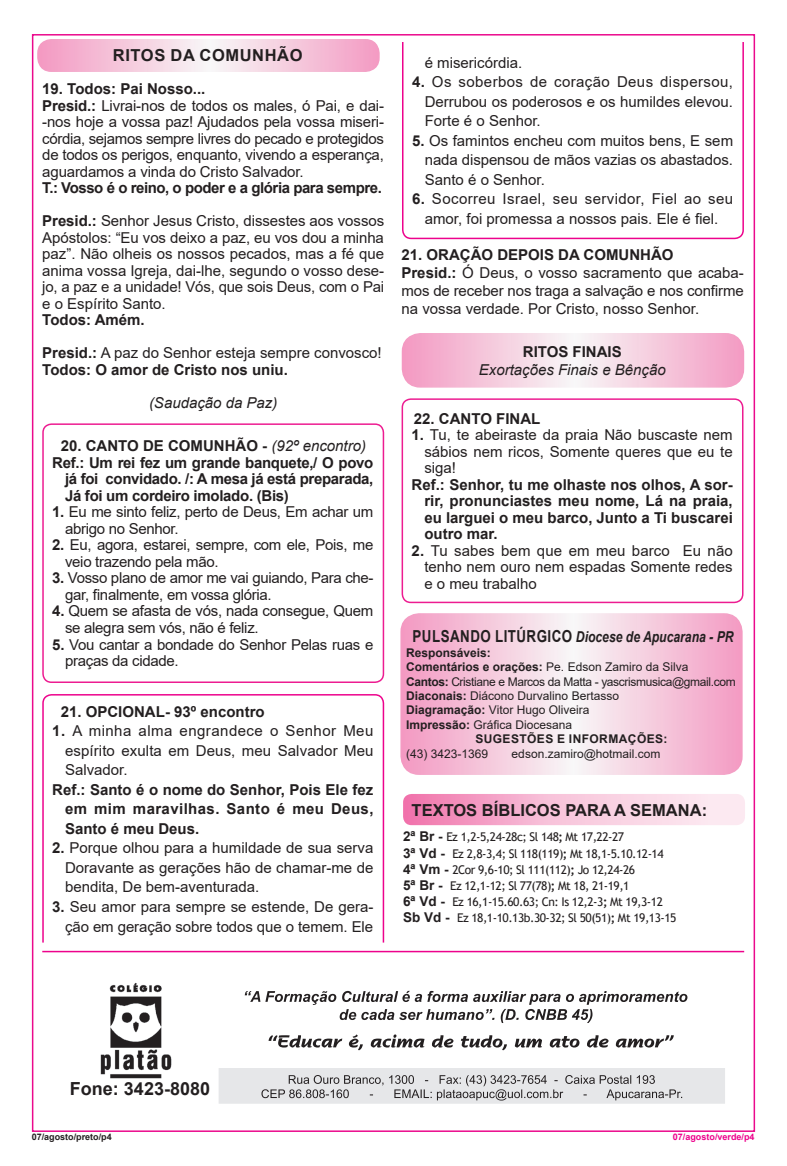
<style>
.page{position:relative;width:787px;height:1166px;background:#fff}
.page>*{position:absolute;margin:0;border:0;box-sizing:border-box;transform-origin:0 0}
.t1{font:700 18px "Arial";color:#231f20}
.t2{font:700 16.5px "Arial";color:#231f20}
.t3{font:700 16.5px "Arial";letter-spacing:.035em;color:#231f20}
.t4{font:15px/16.5px "Arial";letter-spacing:-.005em;color:#231f20}
.t5{font:700 15px/16.5px "Arial";color:#231f20;text-align:justify}
.t6{font:15px/19.5px "Arial";letter-spacing:.025em;color:#231f20;text-align:center}
.t7{font:700 15px "Arial";letter-spacing:-.02em;color:#231f20}
.t8{font:700 15px "Arial";letter-spacing:-.03em;color:#231f20}
.t9{font:italic 15px "Arial";color:#231f20}
.t10{font:italic 700 15px "Arial";color:#231f20;scale:.81 1}
.t11{font:700 15px "Arial";letter-spacing:-.025em;color:#231f20}
.t12{font:12px/16.2px "Trebuchet MS";letter-spacing:-.04em;color:#231f20}
.t13{font:12px "Arial";color:#231f20}
.t14{font:12px "Arial";letter-spacing:-.03em;color:#231f20}
.t15{font:700 12px "Arial";letter-spacing:.035em;color:#231f20}
.t16{font:700 12px "Arial";color:#231f20}
.t17{font:700 9px "Arial";color:#231f20}
.t18{font:700 9px "Arial";color:#ed028c}
.s1{font-weight:700}
.s2{font-weight:400}
.s3{font-weight:400;font-style:italic}
.s4{font-style:normal;font-size:16.5px}
.s5{font-family:"Arial";font-weight:700;font-size:13.5px}
</style>
<div class="page">
<svg style="left:402px;top:334px;width:341px;height:53px;background:#f5c9dd"></svg>
<div style="left:402px;top:333px;width:342px;height:54px;border:2px solid #fff;border-radius:18px"></div>
<hr style="left:42px;top:950px;width:702px;height:2px;background:#ed028c">
<svg style="left:403px;top:794px;width:342px;height:30px;background:#f7bdd7"></svg>
<div style="left:401px;top:398px;width:342px;height:205px;border:2px solid #ed1c91;border-radius:9px"></div>
<svg style="left:402px;top:613px;width:340px;height:161px;background:#f5c9dc"></svg>
<div style="left:400px;top:613px;width:342px;height:161px;border:2px solid #fff;border-radius:18px"></div>
<div style="left:42px;top:423px;width:342px;height:259px;border:2px solid #ed1c91;border-radius:9px"></div>
<svg style="left:39px;top:40px;width:340px;height:30px;background:#f5c9dd"></svg>
<div style="left:37px;top:39px;width:342px;height:33px;border:2px solid #fff;border-radius:14px"></div>
<svg style="left:42px;top:694px;width:343px;height:249px"></svg>
<svg style="left:402px;top:42px;width:342px;height:198px"></svg>
<div style="left:219px;top:1067px;width:506px;height:36px;background:#e6e7e9;border:1px solid #e6e7e9"></div>
<img style="left:100px;top:982px;width:71px;height:96px">
<svg style="left:245px;top:990px;width:442px;height:32px"></svg>
<svg style="left:261px;top:1075px;width:421px;height:25px"></svg>
<svg style="left:268px;top:1034px;width:405px;height:15px"></svg>
<p class="t3" style="left:113px;top:44px;width:191px">RITOS DA COMUNHÃO</p>
<p class="t4" style="left:42px;top:80px;width:343px"><span class="s1">19. Todos: Pai Nosso...<br>Presid.:</span> Livrai-nos de todos os males, ó Pai, e dai--nos hoje a vossa paz! Ajudados pela vossa miseri&shy;córdia, sejamos sempre livres do pecado e protegidos de todos os perigos, enquanto, vivendo a esperança, aguardamos a vinda do Cristo Salvador.</p>
<p class="t8" style="left:42px;top:177px;width:341px">T.: Vosso é o reino, o poder e a glória para sempre.</p>
<p class="t4" style="left:42px;top:212px;width:343px;text-align:justify"><span class="s1">Presid.:</span> Senhor Jesus Cristo, dissestes aos vossos Apóstolos: “Eu vos deixo a paz, eu vos dou a minha paz”. Não olheis os nossos pecados, mas a fé que anima vossa Igreja, dai-lhe, segundo o vosso dese&shy;jo, a paz e a unidade! Vós, que sois Deus, com o Pai e o Espírito Santo.</p>
<p class="t5" style="left:42px;top:312px;width:104px">Todos: Amém.</p>
<p class="t5" style="left:42px;top:345px;width:341px">Presid.: <span class="s2">A paz do Senhor esteja sempre convosco!<br></span>Todos: O amor de Cristo nos uniu.</p>
<p class="t9" style="left:149px;top:393px;width:130px">(Saudação da Paz)</p>
<p class="t5" style="left:61px;top:438px;width:307px">20. CANTO DE COMUNHÃO - <span class="s3">(92º encontro)</span></p>
<p class="t7" style="left:52px;top:452px;width:323px">Ref.: Um rei fez um grande banquete,/ O povo</p>
<p class="t11" style="left:65px;top:468px;width:310px">já foi convidado. /: A mesa já está preparada,</p>
<p class="t7" style="left:65px;top:485px;width:225px">Já foi um cordeiro imolado. (Bis)</p>
<p class="t4" style="left:65px;top:503px;width:310px;text-indent:-13px"><span class="s1">1.</span> Eu me sinto feliz, perto de Deus, Em achar um abrigo no Senhor.</p>
<p class="t4" style="left:65px;top:536px;width:310px;text-indent:-13px"><span class="s1">2.</span> Eu, agora, estarei, sempre, com ele, Pois, me veio trazendo pela mão.</p>
<p class="t4" style="left:65px;top:569px;width:310px;text-indent:-13px"><span class="s1">3.</span> Vosso plano de amor me vai guiando, Para che&shy;gar, finalmente, em vossa glória.</p>
<p class="t4" style="left:65px;top:602px;width:310px;text-indent:-13px"><span class="s1">4.</span> Quem se afasta de vós, nada consegue, Quem se alegra sem vós, não é feliz.</p>
<p class="t4" style="left:65px;top:635px;width:310px;text-indent:-13px"><span class="s1">5.</span> Vou cantar a bondade do Senhor Pelas ruas e praças da cidade.</p>
<p class="t5" style="left:61px;top:703px;width:205px">21. OPCIONAL- 93º encontro</p>
<p class="t4" style="left:65px;top:721px;width:310px;line-height:19.5px;text-align:justify;text-indent:-13px"><span class="s1">1.</span> A minha alma engrandece o Senhor Meu espírito exulta em Deus, meu Salvador Meu Salvador.</p>
<p class="t5" style="left:65px;top:779px;width:310px;line-height:19.5px;text-indent:-13px">Ref.: Santo é o nome do Senhor, Pois Ele fez em mim maravilhas. Santo é meu Deus, Santo é meu Deus.</p>
<p class="t4" style="left:65px;top:838px;width:310px;line-height:19.5px;text-align:justify;text-indent:-13px"><span class="s1">2.</span> Porque olhou para a humildade de sua serva Doravante as gerações hão de chamar-me de bendita, De bem-aventurada.</p>
<p class="t4" style="left:52px;top:896px;width:322px;line-height:19.5px;text-align:right"><span class="s1">3.</span> Seu amor para sempre se estende, De gera&shy;ção em geração sobre todos que o temem. Ele</p>
<p class="t4" style="left:425px;top:54px;width:99px">é misericórdia.</p>
<p class="t4" style="left:425px;top:72px;width:310px;line-height:19.5px;text-align:justify;text-indent:-13px"><span class="s1">4.</span> Os soberbos de coração Deus dispersou, Derrubou os poderosos e os humildes elevou.<br>Forte é o Senhor.</p>
<p class="t4" style="left:425px;top:130px;width:310px;line-height:19.5px;text-align:justify;text-indent:-13px"><span class="s1">5.</span> Os famintos encheu com muitos bens, E sem nada dispensou de mãos vazias os abastados.<br>Santo é o Senhor.</p>
<p class="t6" style="left:412px;top:189px;width:323px"><span class="s1">6.</span> Socorreu Israel, seu servidor, Fiel ao seu amor, foi promessa a nossos pais. Ele é fiel.</p>
<p class="t4" style="left:401px;top:245px;width:344px;line-height:18px"><span class="s1">21. ORAÇÃO DEPOIS DA COMUNHÃO<br>Presid.:</span> Ó Deus, o vosso sacramento que acaba&shy;mos de receber nos traga a salvação e nos confirme na vossa verdade. Por Cristo, nosso Senhor.</p>
<p class="t5" style="left:523px;top:343px;width:100px">RITOS FINAIS</p>
<p class="t9" style="left:479px;top:360px;width:188px">Exortações Finais e Bênção</p>
<p class="t5" style="left:414px;top:410px;width:128px">22. CANTO FINAL</p>
<p class="t4" style="left:424px;top:426px;width:310px;text-align:justify;text-indent:-13px"><span class="s1">1.</span> Tu, te abeiraste da praia Não buscaste nem sábios nem ricos, Somente queres que eu te siga!</p>
<p class="t5" style="left:424px;top:476px;width:310px;text-indent:-13px">Ref.: Senhor, tu me olhaste nos olhos, A sor&shy;rir, pronunciastes meu nome, Lá na praia, eu larguei o meu barco, Junto a Ti buscarei outro mar.</p>
<p class="t4" style="left:424px;top:542px;width:310px;text-align:justify;text-indent:-13px"><span class="s1">2.</span> Tu sabes bem que em meu barco Eu não tenho nem ouro nem espadas Somente redes e o meu trabalho</p>
<p class="t10" style="left:412px;top:627px;width:398px"><span class="s4">PULSANDO LITÚRGICO</span> Diocese de Apucarana - PR</p>
<p class="t16" style="left:406px;top:644px;width:86px">Responsáveis:</p>
<p class="t13" style="left:406px;top:658px;width:284px"><span class="s1">Comentários e orações:</span> Pe. Edson Zamiro da Silva</p>
<p class="t14" style="left:406px;top:673px;width:331px"><span class="s1">Cantos:</span> Cristiane e Marcos da Matta - yascrismusica@gmail.com</p>
<p class="t13" style="left:406px;top:687px;width:214px"><span class="s1">Diaconais:</span> Diácono Durvalino Bertasso</p>
<p class="t13" style="left:406px;top:701px;width:185px"><span class="s1">Diagramação:</span> Vitor Hugo Oliveira</p>
<p class="t13" style="left:406px;top:716px;width:168px"><span class="s1">Impressão:</span> Gráfica Diocesana</p>
<p class="t15" style="left:475px;top:730px;width:193px">SUGESTÕES E INFORMAÇÕES:</p>
<p class="t13" style="left:406px;top:745px;width:84px">(43) 3423-1369</p>
<p class="t13" style="left:511px;top:745px;width:150px">edson.zamiro@hotmail.com</p>
<p class="t2" style="left:411px;top:797px;width:297px">TEXTOS BÍBLICOS PARA A SEMANA:</p>
<p class="t12" style="left:403px;top:828px;width:275px"><span class="s5">2ª Br -</span> Ez 1,2-5,24-28c; Sl 148<span class="s1">;</span> Mt 17,22-27<br><span class="s5">3ª Vd -</span> Ez 2,8-3,4; Sl 118(119)<span class="s1">;</span> Mt 18,1-5.10.12-14<br><span class="s5">4ª Vm -</span> 2Cor 9,6-10; Sl 111(112)<span class="s1">;</span> Jo 12,24-26<br><span class="s5">5ª Br -</span> Ez 12,1-12; Sl 77(78)<span class="s1">;</span> Mt 18, 21-19,1<br><span class="s5">6ª Vd -</span> Ez 16,1-15.60.63; Cn: Is 12,2-3<span class="s1">;</span> Mt 19,3-12<br><span class="s5">Sb Vd -</span> Ez 18,1-10.13b.30-32; Sl 50(51)<span class="s1">;</span> Mt 19,13-15</p>
<p class="t1" style="left:70px;top:1076px;width:142px">Fone: 3423-8080</p>
<p class="t17" style="left:32px;top:1130px;width:82px">07/agosto/preto/p4</p>
<p class="t18" style="left:673px;top:1130px;width:83px">07/agosto/verde/p4</p>
</div>
